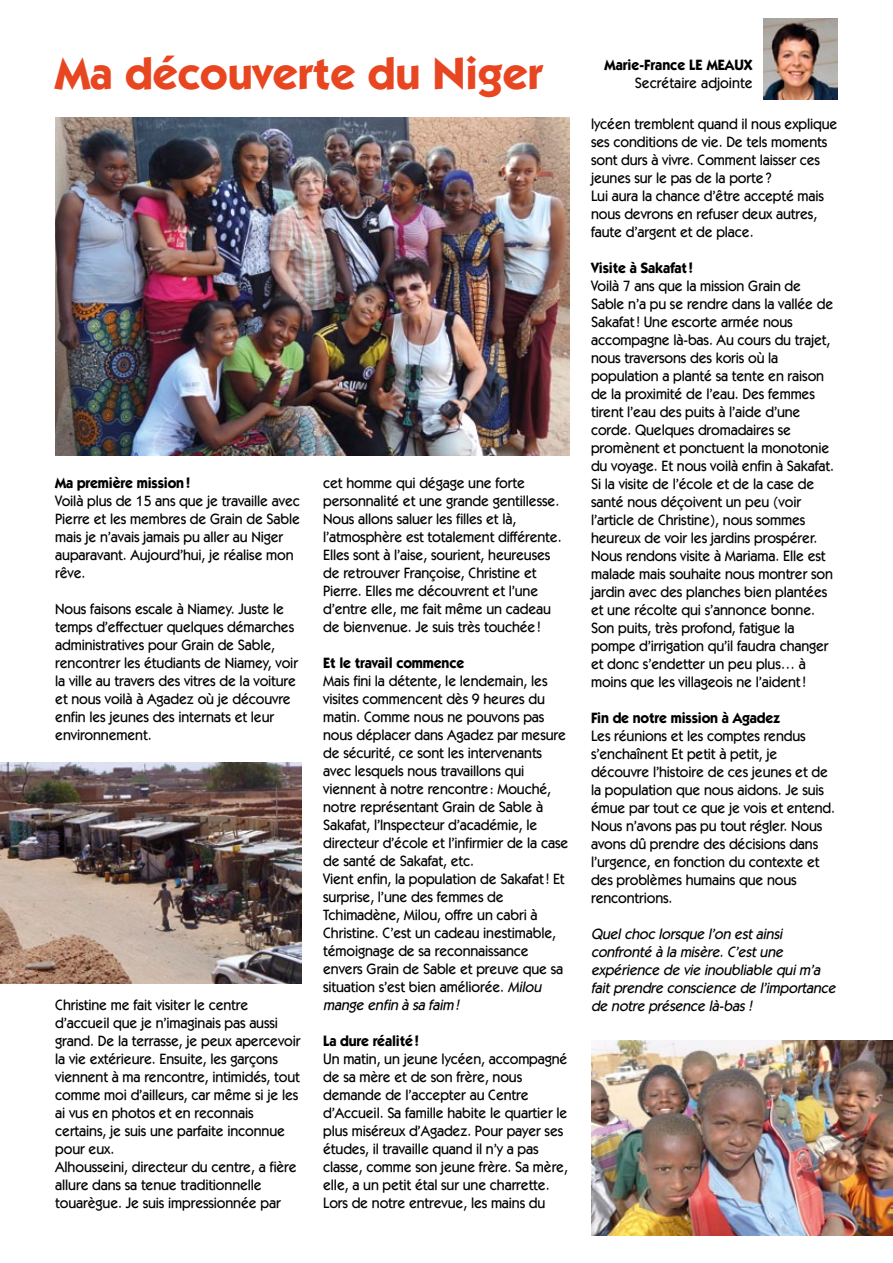
<style>
.page{position:relative;width:893px;height:1263px;background:#fff}
.page>*{position:absolute;margin:0;border:0;box-sizing:border-box;transform-origin:0 0}
.t1{font:700 45px "Itc Kabel";color:#e84621}
.t2{font:500 15px/18px "Itc Kabel";letter-spacing:-.01em;color:#000;scale:.95 1}
.t3{font:italic 500 15px/18px "Itc Kabel";color:#000;scale:.95 1}
.t4{font:700 15px "Itc Kabel";letter-spacing:-.01em;color:#000;scale:.95 1}
.s1{font-style:italic}
</style>
<div class="page">
<img style="left:55px;top:117px;width:515px;height:339px">
<img style="left:763px;top:19px;width:75px;height:80px">
<img style="left:591px;top:1041px;width:302px;height:195px">
<img style="left:0;top:762px;width:302px;height:221px">
<h1 class="t1" style="left:55px;top:46px;width:489px">Ma découverte du Niger</h1>
<p class="t4" style="left:605px;top:56px;width:157px">Marie-France LE MEAUX</p>
<p class="t2" style="left:635px;top:74px;width:126px">Secrétaire adjointe</p>
<p class="t4" style="left:55px;top:474px;width:144px">Ma première mission!</p>
<p class="t2" style="left:55px;top:492px;width:259px">Voilà plus de 15 ans que je travaille avec<br>Pierre et les membres de Grain de Sable mais je n’avais jamais pu aller au Niger auparavant. Aujourd’hui, je réalise mon rêve.</p>
<p class="t2" style="left:55px;top:600px;width:257px">Nous faisons escale à Niamey. Juste le temps d’effectuer quelques démarches administratives pour Grain de Sable, rencontrer les étudiants de Niamey, voir la ville au travers des vitres de la voiture et nous voilà à Agadez où je découvre enfin les jeunes des internats et leur environnement.</p>
<p class="t2" style="left:55px;top:996px;width:260px">Christine me fait visiter le centre d’accueil que je n’imaginais pas aussi grand. De la terrasse, je peux apercevoir la vie extérieure. Ensuite, les garçons viennent à ma rencontre, intimidés, tout comme moi d’ailleurs, car même si je les ai vus en photos et en reconnais certains, je suis une parfaite inconnue pour eux.<br>Alhousseini, directeur du centre, a fière allure dans sa tenue traditionnelle touarègue. Je suis impressionnée par</p>
<p class="t2" style="left:323px;top:474px;width:253px">cet homme qui dégage une forte personnalité et une grande gentillesse.<br>Nous allons saluer les filles et là, l’atmosphère est totalement différente.<br>Elles sont à l’aise, sourient, heureuses de retrouver Françoise, Christine et Pierre. Elles me découvrent et l’une d’entre elle, me fait même un cadeau de bienvenue. Je suis très touchée!</p>
<p class="t4" style="left:323px;top:654px;width:150px">Et le travail commence</p>
<p class="t2" style="left:323px;top:672px;width:260px">Mais fini la détente, le lendemain, les visites commencent dès 9 heures du matin. Comme nous ne pouvons pas nous déplacer dans Agadez par mesure de sécurité, ce sont les intervenants avec lesquels nous travaillons qui viennent à notre rencontre: Mouché, notre représentant Grain de Sable à Sakafat, l’Inspecteur d’académie, le directeur d’école et l’infirmier de la case de santé de Sakafat, etc.<br>Vient enfin, la population de Sakafat! Et surprise, l’une des femmes de Tchimadène, Milou, offre un cabri à Christine. C’est un cadeau inestimable, témoignage de sa reconnaissance envers Grain de Sable et preuve que sa situation s’est bien améliorée. <span class="s1">Milou mange enfin à sa faim!</span></p>
<p class="t4" style="left:323px;top:1032px;width:103px">La dure réalité!</p>
<p class="t2" style="left:323px;top:1050px;width:259px">Un matin, un jeune lycéen, accompagné de sa mère et de son frère, nous demande de l’accepter au Centre d’Accueil. Sa famille habite le quartier le plus miséreux d’Agadez. Pour payer ses études, il travaille quand il n’y a pas classe, comme son jeune frère. Sa mère, elle, a un petit étal sur une charrette.<br>Lors de notre entrevue, les mains du</p>
<p class="t2" style="left:591px;top:114px;width:261px">lycéen tremblent quand il nous explique ses conditions de vie. De tels moments sont durs à vivre. Comment laisser ces jeunes sur le pas de la porte?<br>Lui aura la chance d’être accepté mais nous devrons en refuser deux autres, faute d’argent et de place.</p>
<p class="t4" style="left:591px;top:258px;width:109px">Visite à Sakafat!</p>
<p class="t2" style="left:591px;top:276px;width:257px">Voilà 7 ans que la mission Grain de Sable n’a pu se rendre dans la vallée de Sakafat! Une escorte armée nous accompagne là-bas. Au cours du trajet, nous traversons des koris où la population a planté sa tente en raison de la proximité de l’eau. Des femmes tirent l’eau des puits à l’aide d’une corde. Quelques dromadaires se promènent et ponctuent la monotonie du voyage. Et nous voilà enfin à Sakafat.<br>Si la visite de l’école et de la case de santé nous déçoivent un peu (voir l’article de Christine), nous sommes heureux de voir les jardins prospérer.<br>Nous rendons visite à Mariama. Elle est malade mais souhaite nous montrer son jardin avec des planches bien plantées et une récolte qui s’annonce bonne.<br>Son puits, très profond, fatigue la pompe d’irrigation qu’il faudra changer et donc s’endetter un peu plus… à moins que les villageois ne l’aident!</p>
<p class="t4" style="left:591px;top:708px;width:201px">Fin de notre mission à Agadez</p>
<p class="t2" style="left:591px;top:726px;width:258px">Les réunions et les comptes rendus s’enchaînent Et petit à petit, je découvre l’histoire de ces jeunes et de la population que nous aidons. Je suis émue par tout ce que je vois et entend.<br>Nous n’avons pas pu tout régler. Nous avons dû prendre des décisions dans l’urgence, en fonction du contexte et des problèmes humains que nous rencontrions.</p>
<p class="t3" style="left:591px;top:924px;width:262px">Quelchoc lorsque l’on estainsi confronté à la misère.C’estune expérience de vie inoubliable quim’a faitprendre conscience de l’importance de notre présence là-bas!</p>
</div>
